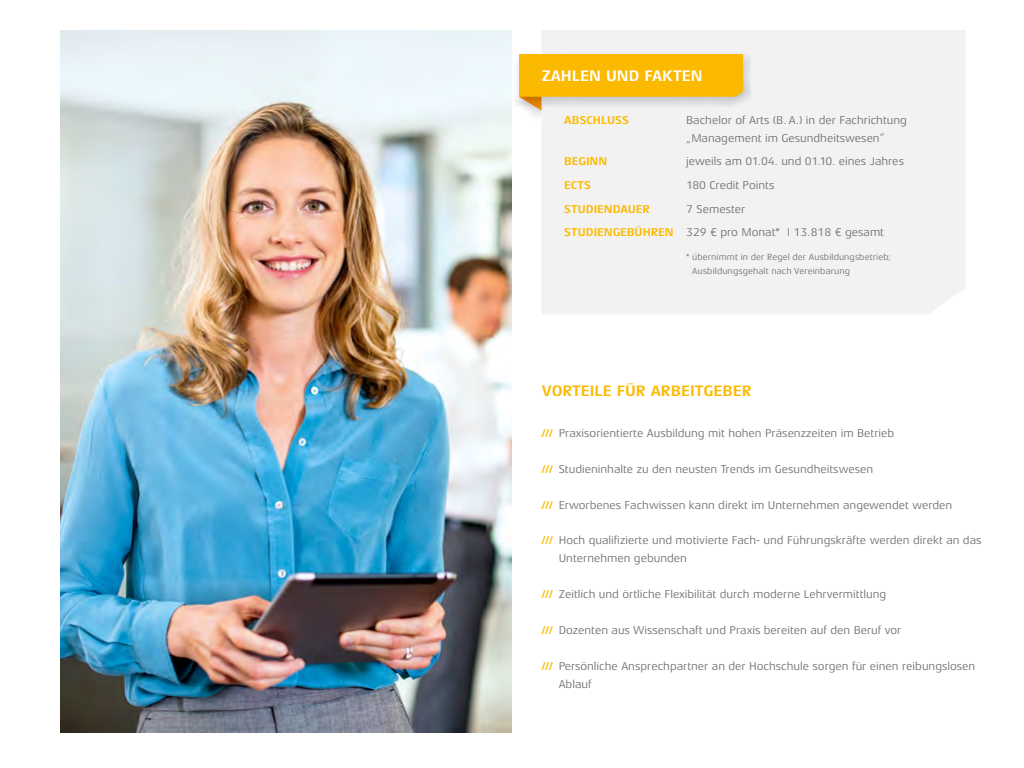
<style>
.page{position:relative;width:1024px;height:768px;background:#fff}
.page>*{position:absolute;margin:0;border:0;box-sizing:border-box;transform-origin:0 0}
.t1{font:700 15.5px "Aeonis LT Pro";color:#fff}
.t2{font:700 15.4px "Aeonis LT Pro";color:#fbba00}
.t3{font:11.5px/18px "Aeonis LT Pro";color:#706f6f}
.t4{font:700 11.5px "Aeonis LT Pro";color:#fbba00}
.t5{font:9px/14px "Aeonis LT Pro";letter-spacing:.01em;color:#706f6f}
.s1{font-weight:700;color:#fbba00}
.s2{color:#707173}
</style>
<div class="page">
<img style="left:60px;top:30px;width:452px;height:702px">
<div style="left:515px;top:85px;width:47px;height:37px;background:#000;opacity:.2"></div>
<div style="left:542px;top:30px;width:423px;height:284px;background:#f2f2f2"></div>
<div style="left:514px;top:51px;width:237px;height:56px;background:#000;opacity:.2"></div>
<svg style="left:519px;top:54px;width:224px;height:58px;background:#f4c339"></svg>
<h1 class="t1" style="left:542px;top:68px;width:162px">ZAHLEN UND FAKTEN</h1>
<p class="t4" style="left:564px;top:114px;width:66px">ABSCHLUSS</p>
<p class="t3" style="left:686px;top:111px;width:222px">Bachelor of Arts (B. A.) in der Fachrichtung „Management im Gesundheitswesen“</p>
<p class="t4" style="left:564px;top:155px;width:45px">BEGINN</p>
<p class="t3" style="left:686px;top:153px;width:219px">jeweils am 01.04. und 01.10. eines Jahres</p>
<p class="t4" style="left:564px;top:179px;width:28px">ECTS</p>
<p class="t3" style="left:686px;top:176px;width:90px">180 Credit Points</p>
<p class="t4" style="left:564px;top:202px;width:87px">STUDIENDAUER</p>
<p class="t3" style="left:564px;top:197px;width:321px;line-height:23.6px;text-indent:122px">7 Semester<br><span class="s1">STUDIENGEBÜHREN</span> 329 € pro Monat* <span class="s2">|</span> 13.818 € gesamt</p>
<p class="t5" style="left:692px;top:250px;width:200px;text-indent:-6px">* übernimmt in der Regel der Ausbildungsbetrieb;<br>Ausbildungsgehalt nach Vereinbarung</p>
<h2 class="t2" style="left:542px;top:382px;width:212px">VORTEILE FÜR ARBEITGEBER</h2>
<p class="t3" style="left:542px;top:424px;width:354px"><span class="s1">///</span> Praxisorientierte Ausbildung mit hohen Präsenzzeiten im Betrieb</p>
<p class="t3" style="left:542px;top:460px;width:333px"><span class="s1">///</span> Studieninhalte zu den neusten Trends im Gesundheitswesen</p>
<p class="t3" style="left:542px;top:496px;width:412px"><span class="s1">///</span> Erworbenes Fachwissen kann direkt im Unternehmen angewendet werden</p>
<p class="t3" style="left:559px;top:532px;width:424px;text-indent:-17px"><span class="s1">///</span> Hoch qualifizierte und motivierte Fach- und Führungskräfte werden direkt an das<br>Unternehmen gebunden</p>
<p class="t3" style="left:542px;top:586px;width:346px"><span class="s1">///</span> Zeitlich und örtliche Flexibilität durch moderne Lehrvermittlung</p>
<p class="t3" style="left:542px;top:621px;width:361px"><span class="s1">///</span> Dozenten aus Wissenschaft und Praxis bereiten auf den Beruf vor</p>
<p class="t3" style="left:559px;top:657px;width:418px;text-indent:-17px"><span class="s1">///</span> Persönliche Ansprechpartner an der Hochschule sorgen für einen reibungslosen<br>Ablauf</p>
</div>
